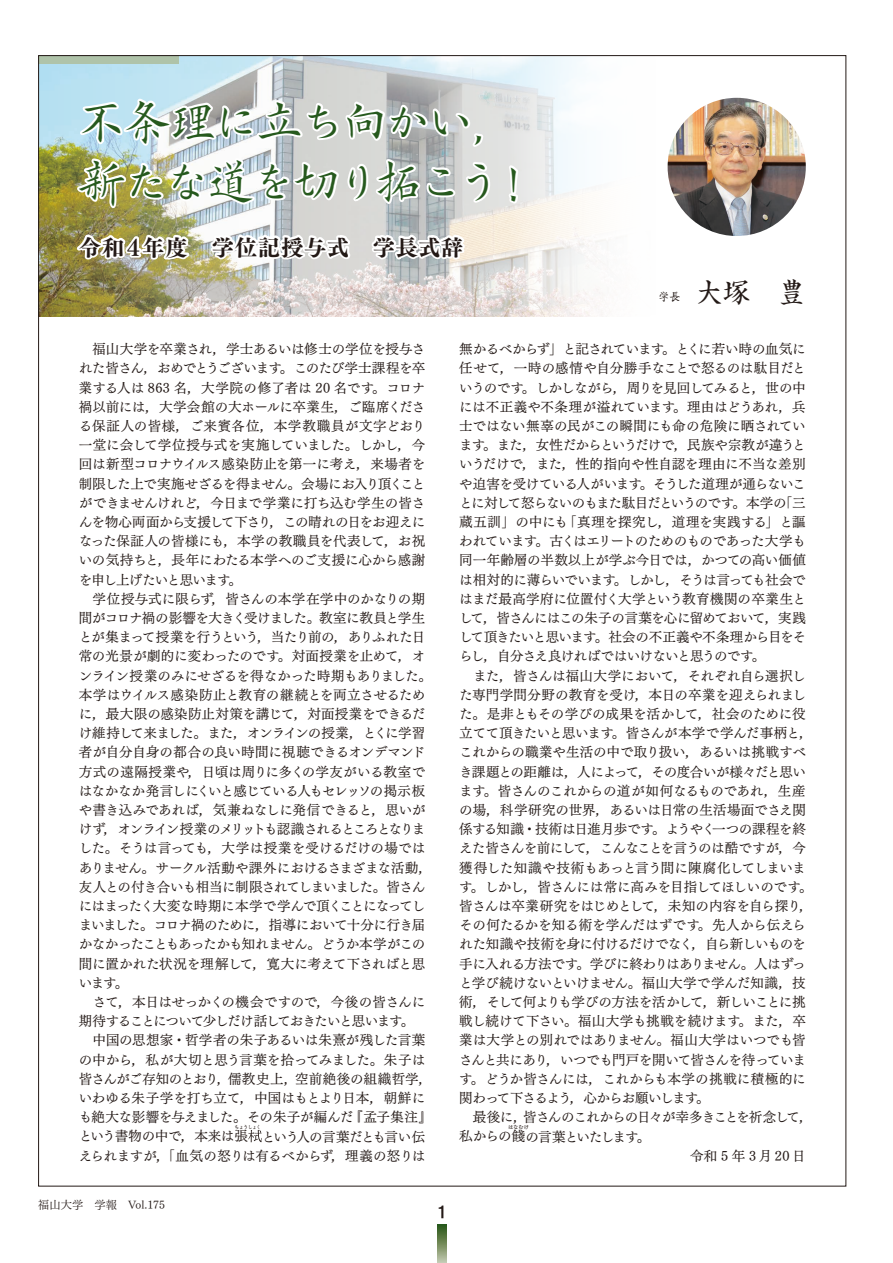
<style>
.page{position:relative;width:893px;height:1263px;background:#fff}
.page>*{position:absolute;margin:0;border:0;box-sizing:border-box;transform-origin:0 0}
.t1{font:300 48.9px/60px "Outai Kai Std";letter-spacing:-.115em;color:#26591d}
.t2{font:27.6px "Sei Kai CB1 Std";color:#231916}
.t3{font:22.35px "Tsuku AMD Min Std E";letter-spacing:.025em;color:#231916}
.t4{font:16.5px "Tsuku Go Pro B";color:#231916}
.t5{font:13.5px/19.2px "Tsuku Min Pro RB";letter-spacing:-.025em;color:#231916}
.t6{font:13.5px/19.2px "Tsuku Min Pro RB";letter-spacing:-.045em;color:#231916;text-align:right}
.t7{font:13.5px "Tsuku Min Pro RB";letter-spacing:.2em;color:#231916}
.t8{font:11.25px "Tsuku Min Pr 6 R";color:#231916}
.t9{font:11.1px "Sei Kai CB1 Std";color:#231916}
.t10{font:5.25px "Tsuku Min Pro RB";color:#231916;scale:.87 1}
.t11{font:5.25px "Tsuku Min Pro RB";color:#231916}
.s1{font-family:"Tsuku Min Pro M"}
</style>
<div class="page">
<img style="left:40px;top:57px;width:639px;height:260px">
<div style="left:39px;top:56px;width:140px;height:8px;background:#afc3a9"></div>
<img style="left:668px;top:98px;width:138px;height:138px;border-radius:69px">
<svg style="left:248px;top:1130px;width:14px;height:12px"></svg>
<svg style="left:505px;top:124px;width:15px;height:193px;background:#e8e4df"></svg>
<img style="left:42px;top:55px;width:450px;height:262px">
<svg style="left:438px;top:1225px;width:8px;height:38px"></svg>
<h1 class="t1" style="left:76px;top:91px;width:463px">不条理に立ち向かい,新たな道を切り拓こう！</h1>
<h3 class="t3" style="left:79px;top:227px;width:386px">令和４年度　学位記授与式　学長式辞</h3>
<p class="t9" style="left:658px;top:288px;width:24px">学長</p>
<h2 class="t2" style="left:695px;top:271px;width:112px">大塚　豊</h2>
<p class="t5" style="left:79px;top:338px;width:355px">　福山大学を卒業され，学士あるいは修士の学位を授与された皆さん，おめでとうございます。このたび学士課程を卒業する人は 863 名，大学院の修了者は 20 名です。コロナ禍以前には，大学会館の大ホールに卒業生，ご臨席くださる保証人の皆様，ご来賓各位，本学教職員が文字どおり一堂に会して学位授与式を実施していました。しかし，今回は新型コロナウイルス感染防止を第一に考え，来場者を制限した上で実施せざるを得ません。会場にお入り頂くことができませんけれど，今日まで学業に打ち込む学生の皆さんを物心両面から支援して下さり，この晴れの日をお迎えになった保証人の皆様にも，本学の教職員を代表して，お祝いの気持ちと，長年にわたる本学へのご支援に心から感謝を申し上げたいと思います。<br>　学位授与式に限らず，皆さんの本学在学中のかなりの期間がコロナ禍の影響を大きく受けました。教室に教員と学生とが集まって授業を行うという，当たり前の，ありふれた日常の光景が劇的に変わったのです。対面授業を止めて，オンライン授業のみにせざるを得なかった時期もありました。本学はウイルス感染防止と教育の継続とを両立させるために，最大限の感染防止対策を講じて，対面授業をできるだけ維持して来ました。また，オンラインの授業，とくに学習者が自分自身の都合の良い時間に視聴できるオンデマンド方式の遠隔授業や，日頃は周りに多くの学友がいる教室ではなかなか発言しにくいと感じている人もセレッソの掲示板や書き込みであれば，気兼ねなしに発信できると，思いがけず，オンライン授業のメリットも認識されるところとなりました。そうは言っても，大学は授業を受けるだけの場ではありません。サークル活動や課外におけるさまざまな活動，友人との付き合いも相当に制限されてしまいました。皆さんにはまったく大変な時期に本学で学んで頂くことになってしまいました。コロナ禍のために，指導において十分に行き届かなかったこともあったかも知れません。どうか本学がこの間に置かれた状況を理解して，寛大に考えて下さればと思います。<br>　さて，本日はせっかくの機会ですので，今後の皆さんに期待することについて少しだけ話しておきたいと思います。<br>　中国の思想家・哲学者の朱子あるいは朱熹が残した言葉の中から，私が大切と思う言葉を拾ってみました。朱子は皆さんがご存知のとおり，儒教史上，空前絶後の組織哲学，いわゆる朱子学を打ち立て，中国はもとより日本，朝鮮にも絶大な影響を与えました。その朱子が編んだ『孟子集注』という書物の中で，本来は張</p>
<p class="t10" style="left:235px;top:1122px;width:32px">ちょう<span class="s1">しょく</span></p>
<p class="t6" style="left:79px;top:1125px;width:348px">という人の言葉だとも言い伝<br>えられますが，「血気の怒りは有るべからず，理義の怒りは</p>
<p class="t5" style="left:459px;top:338px;width:355px">無かるべからず」と記されています。とくに若い時の血気に任せて，一時の感情や自分勝手なことで怒るのは駄目だというのです。しかしながら，周りを見回してみると，世の中には不正義や不条理が溢れています。理由はどうあれ，兵士ではない無辜の民がこの瞬間にも命の危険に晒されています。また，女性だからというだけで，民族や宗教が違うというだけで，また，性的指向や性自認を理由に不当な差別や迫害を受けている人がいます。そうした道理が通らないことに対して怒らないのもまた駄目だというのです。本学の「三蔵五訓」の中にも「真理を探究し，道理を実践する」と謳われています。古くはエリートのためのものであった大学も同一年齢層の半数以上が学ぶ今日では，かつての高い価値は相対的に薄らいでいます。しかし，そうは言っても社会ではまだ最高学府に位置付く大学という教育機関の卒業生として，皆さんにはこの朱子の言葉を心に留めておいて，実践して頂きたいと思います。社会の不正義や不条理から目をそらし，自分さえ良ければではいけないと思うのです。<br>　また，皆さんは福山大学において，それぞれ自ら選択した専門学問分野の教育を受け，本日の卒業を迎えられました。是非ともその学びの成果を活かして，社会のために役立てて頂きたいと思います。皆さんが本学で学んだ事柄と，これからの職業や生活の中で取り扱い，あるいは挑戦すべき課題との距離は，人によって，その度合いが様々だと思います。皆さんのこれからの道が如何なるものであれ，生産の場，科学研究の世界，あるいは日常の生活場面でさえ関係する知識・技術は日進月歩です。ようやく一つの課程を終えた皆さんを前にして，こんなことを言うのは酷ですが，今獲得した知識や技術もあっと言う間に陳腐化してしまいます。しかし，皆さんには常に高みを目指してほしいのです。皆さんは卒業研究をはじめとして，未知の内容を自ら探り，その何たるかを知る術を学んだはずです。先人から伝えられた知識や技術を身に付けるだけでなく，自ら新しいものを手に入れる方法です。学びに終わりはありません。人はずっと学び続けないといけません。福山大学で学んだ知識，技術，そして何よりも学びの方法を活かして，新しいことに挑戦し続けて下さい。福山大学も挑戦を続けます。また，卒業は大学との別れではありません。福山大学はいつでも皆さんと共にあり，いつでも門戸を開いて皆さんを待っています。どうか皆さんには，これからも本学の挑戦に積極的に関わって下さるよう，心からお願いします。<br>　最後に，皆さんのこれからの日々が幸多きことを祈念して，私からの餞の言葉といたします。</p>
<p class="t11" style="left:508px;top:1122px;width:22px">はなむけ</p>
<p class="t7" style="left:690px;top:1143px;width:117px">令和5年3月20日</p>
<p class="t8" style="left:38px;top:1195px;width:128px">福山大学　学報　Vol.175</p>
<p class="t4" style="left:437px;top:1197px;width:12px">1</p>
</div>
